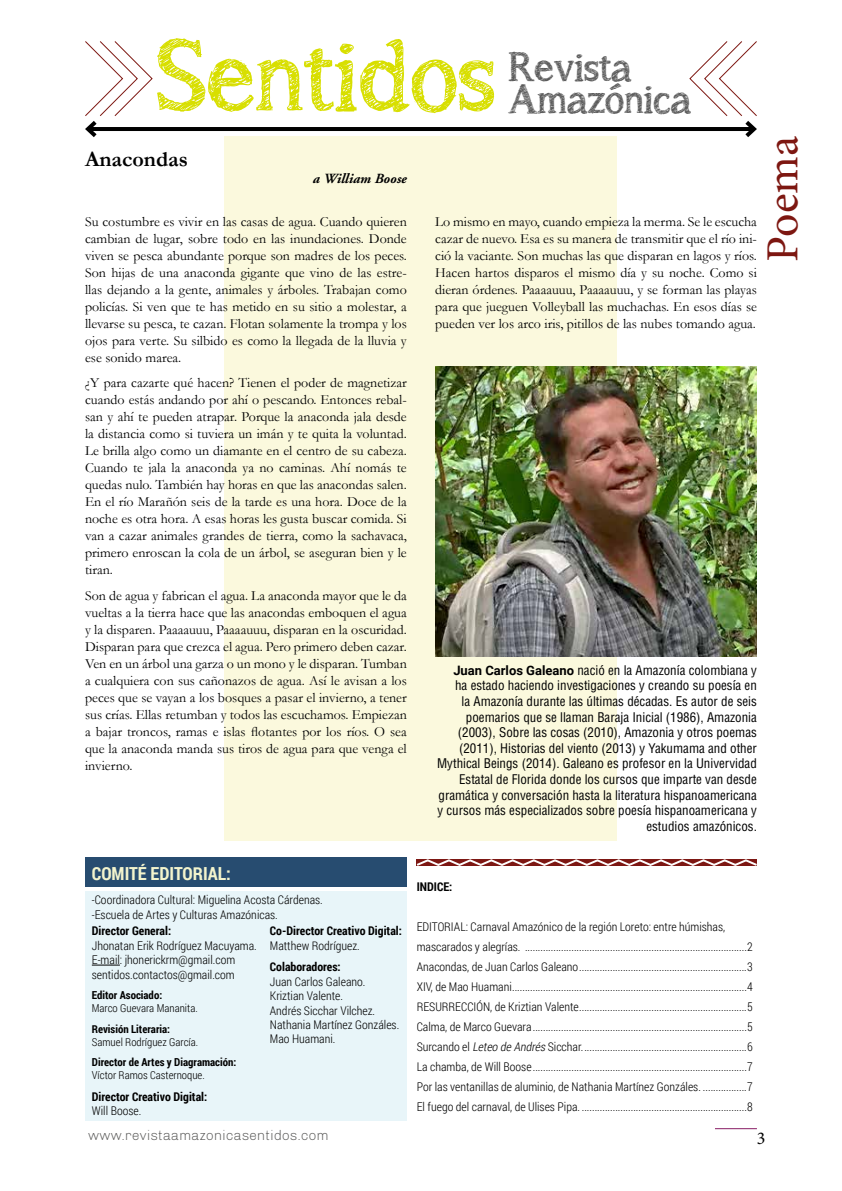
<style>
.page{position:relative;width:842px;height:1191px;background:#fff}
.page>*{position:absolute;margin:0;border:0;box-sizing:border-box;transform-origin:0 0}
.t1{font:100px "asongforjennifer";color:#d8df00}
.t2{font:46px "Minion Pro";color:#7d1711}
.t3{font:40px/32px "asongforjennifer";color:#5a5a5a}
.t4{font:700 22px "Garamond";color:#000}
.t5{font:700 18px "Roboto Condensed";color:#f3f4cd}
.t6{font:18px "Minion Pro";color:#000}
.t7{font:14px/17px "Garamond";color:#000;text-align:justify}
.t8{font:300 14px "Chivo";color:#575756}
.t9{font:italic 700 14px "Adobe Garamond";color:#000}
.t10{font:condensed 13px/15.6px "Helvetica LT Std";color:#000;text-align:right}
.t11{font:300 12px/20px "Roboto Condensed";color:#000}
.t12{font:700 12px "Roboto Condensed";color:#000}
.t13{font:300 11px "Roboto Condensed";color:#000}
.t14{font:700 11px "Roboto Condensed";color:#000}
.s1{font-family:"Roboto";font-weight:700;font-stretch:normal}
.s2{font-style:italic}
</style>
<div class="page">
<hr style="left:715px;top:1128px;width:42px;height:1px;background:#871b64">
<hr style="left:88px;top:127px;width:666px;height:4px;background:#000">
<svg style="left:85px;top:41px;width:68px;height:97px"></svg>
<svg style="left:689px;top:41px;width:68px;height:97px"></svg>
<div style="left:225px;top:136px;width:392px;height:704px;background:#fbf9dd"></div>
<svg style="left:416px;top:859px;width:341px;height:7px"></svg>
<div style="left:85px;top:891px;width:322px;height:230px;background:#e8f5f9"></div>
<div style="left:85px;top:857px;width:322px;height:30px;background:#274c70"></div>
<svg style="left:92px;top:964px;width:28px;height:1px"></svg>
<img style="left:435px;top:367px;width:322px;height:290px">
<h1 class="t1" style="left:157px;top:16px;width:340px">Sentidos</h1>
<h3 class="t3" style="left:509px;top:51px;width:184px">Revista<br>Amazónica</h3>
<h3 class="t4" style="left:85px;top:144px;width:104px">Anacondas</h3>
<p class="t9" style="left:313px;top:171px;width:96px">a William Boose</p>
<p class="t7" style="left:85px;top:212px;width:323px">Su costumbre es vivir en las casas de agua. Cuando quieren cambian de lugar, sobre todo en las inundaciones. Donde viven se pesca abundante porque son madres de los peces.<br>Son hijas de una anaconda gigante que vino de las estre&shy;llas dejando a la gente, animales y árboles. Trabajan como policías. Si ven que te has metido en su sitio a molestar, a llevarse su pesca, te cazan. Flotan solamente la trompa y los ojos para verte. Su silbido es como la llegada de la lluvia y ese sonido marea.</p>
<p class="t7" style="left:85px;top:374px;width:323px">¿Y para cazarte qué hacen? Tienen el poder de magnetizar cuando estás andando por ahí o pescando. Entonces rebal&shy;san y ahí te pueden atrapar. Porque la anaconda jala desde la distancia como si tuviera un imán y te quita la voluntad.<br>Le brilla algo como un diamante en el centro de su cabeza.<br>Cuando te jala la anaconda ya no caminas. Ahí nomás te quedas nulo. También hay horas en que las anacondas salen.<br>En el río Marañón seis de la tarde es una hora. Doce de la noche es otra hora. A esas horas les gusta buscar comida. Si van a cazar animales grandes de tierra, como la sachavaca, primero enroscan la cola de un árbol, se aseguran bien y le tiran.</p>
<p class="t7" style="left:85px;top:586px;width:323px">Son de agua y fabrican el agua. La anaconda mayor que le da vueltas a la tierra hace que las anacondas emboquen el agua y la disparen. Paaaauuu, Paaaauuu, disparan en la oscuridad.<br>Disparan para que crezca el agua. Pero primero deben cazar.<br>Ven en un árbol una garza o un mono y le disparan. Tumban a cualquiera con sus cañonazos de agua. Así le avisan a los peces que se vayan a los bosques a pasar el invierno, a tener sus crías. Ellas retumban y todos las escuchamos. Empiezan a bajar troncos, ramas e islas flotantes por los ríos. O sea que la anaconda manda sus tiros de agua para que venga el invierno.</p>
<p class="t7" style="left:435px;top:212px;width:323px">Lo mismo en mayo, cuando empieza la merma. Se le escucha cazar de nuevo. Esa es su manera de transmitir que el río ini&shy;ció la vaciante. Son muchas las que disparan en lagos y ríos.<br>Hacen hartos disparos el mismo día y su noche. Como si dieran órdenes. Paaaauuu, Paaaauuu, y se forman las playas para que jueguen Volleyball las muchachas. En esos días se pueden ver los arco iris, pitillos de las nubes tomando agua.</p>
<p class="t10" style="left:437px;top:662px;width:321px"><span class="s1">Juan Carlos Galeano</span> nació en la Amazonía colombiana y<br>ha estado haciendo investigaciones y creando su poesía en<br>la Amazonía durante las últimas décadas. Es autor de seis poemarios que se llaman Baraja Inicial (1986), Amazonia (2003), Sobre las cosas (2010), Amazonia y otros poemas (2011), Historias del viento (2013) y Yakumama and other Mythical Beings (2014). Galeano es profesor en la Univervidad Estatal de Florida donde los cursos que imparte van desde gramática y conversación hasta la literatura hispanoamericana y cursos más especializados sobre poesía hispanoamericana y estudios amazónicos.</p>
<h2 class="t2" style="left:752px;top:262px;width:127px;rotate:-90deg">Poema</h2>
<p class="t5" style="left:92px;top:861px;width:141px">COMITÉ EDITORIAL:</p>
<p class="t11" style="left:92px;top:892px;width:232px;line-height:14.4px">-Coordinadora Cultural: Miguelina Acosta Cárdenas. -Escuela de Artes y Culturas Amazónicas.</p>
<p class="t12" style="left:92px;top:922px;width:81px">Director General:</p>
<p class="t11" style="left:92px;top:938px;width:167px;line-height:14.4px">Jhonatan Erik Rodríguez Macuyama.<br>E-mail: jhonerickrm@gmail.com sentidos.contactos@gmail.com</p>
<p class="t14" style="left:92px;top:987px;width:72px">Editor Asociado:</p>
<p class="t13" style="left:92px;top:1000px;width:107px">Marco Guevara Mananita.</p>
<p class="t14" style="left:92px;top:1021px;width:80px">Revisión Literaria:</p>
<p class="t13" style="left:92px;top:1034px;width:108px">Samuel Rodríguez García.</p>
<p class="t14" style="left:92px;top:1054px;width:146px">Director de Artes y Diagramación:</p>
<p class="t13" style="left:92px;top:1068px;width:114px">Víctor Ramos Casternoque.</p>
<p class="t12" style="left:92px;top:1088px;width:117px">Director Creativo Digital:</p>
<p class="t11" style="left:92px;top:1100px;width:51px">Will Boose.</p>
<p class="t12" style="left:270px;top:922px;width:134px">Co-Director Creativo Digital:</p>
<p class="t11" style="left:270px;top:935px;width:91px">Matthew Rodríguez.</p>
<p class="t12" style="left:270px;top:958px;width:72px">Colaboradores:</p>
<p class="t11" style="left:270px;top:974px;width:131px;line-height:14.4px">Juan Carlos Galeano.<br>Kriztian Valente.<br>Andrés Sicchar Vilchez.<br>Nathania Martínez Gonzáles.<br>Mao Huamani.</p>
<p class="t12" style="left:417px;top:878px;width:37px">INDICE:</p>
<p class="t11" style="left:417px;top:916px;width:338px">EDITORIAL: Carnaval Amazónico de la región Loreto: entre húmishas, mascarados y alegrías. ......................................................................................2<br>Anacondas, de Juan Carlos Galeano.................................................................3<br>XIV, de Mao Huamani...........................................................................................4<br>RESURRECCIÓN, de Kriztian Valente.................................................................5<br>Calma, de Marco Guevara...................................................................................5<br>Surcando el <span class="s2">Leteo de Andrés</span>Sicchar................................................................6<br>La chamba, de Will Boose...................................................................................7<br>Por las ventanillas de aluminio, de Nathania Martínez Gonzáles. .................7<br>El fuego del carnaval, de Ulises Pipa. ................................................................8</p>
<p class="t8" style="left:88px;top:1127px;width:242px">www.revistaamazonicasentidos.com</p>
<p class="t6" style="left:757px;top:1126px;width:10px">3</p>
</div>
